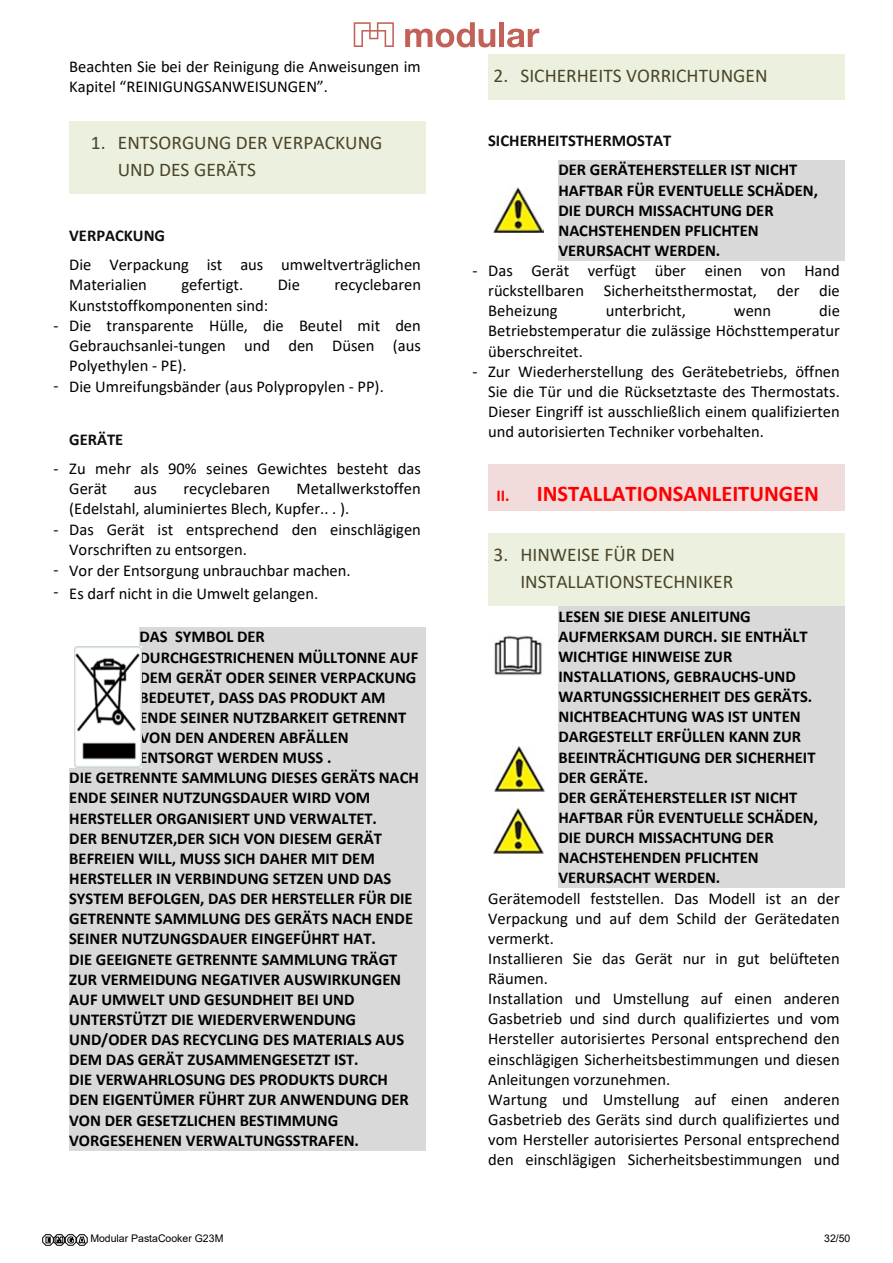
<style>
.page{position:relative;width:893px;height:1263px;background:#fff}
.page>*{position:absolute;margin:0;border:0;box-sizing:border-box;transform-origin:0 0}
.t1{font:700 22.5px "Calibri";color:#f00}
.t2{font:19.5px/27.3px "Calibri";color:#4a442a}
.t3{font:16.5px/20.1px "Calibri";color:#000}
.t4{font:700 16.5px/20.1px "Calibri";color:#000}
.t5{font:700 16.5px "Calibri";color:#0d0d0d}
.t6{font:10.5px "Arial";color:#000}
.s1{font-size:16.5px}
</style>
<div class="page">
<div style="left:69px;top:121px;width:357px;height:73px;background:#ebf1de"></div>
<div style="left:139px;top:627px;width:287px;height:141px;background:#d9d9d9"></div>
<div style="left:69px;top:768px;width:357px;height:60px;background:#d9d9d9"></div>
<div style="left:69px;top:828px;width:357px;height:121px;background:#d9d9d9"></div>
<div style="left:69px;top:949px;width:357px;height:121px;background:#d9d9d9"></div>
<div style="left:69px;top:1070px;width:357px;height:80px;background:#d9d9d9"></div>
<div style="left:488px;top:54px;width:357px;height:45px;background:#ebf1de"></div>
<div style="left:558px;top:160px;width:287px;height:101px;background:#d9d9d9"></div>
<div style="left:488px;top:464px;width:357px;height:47px;background:#f2dcdb"></div>
<div style="left:488px;top:533px;width:357px;height:73px;background:#ebf1de"></div>
<div style="left:558px;top:606px;width:287px;height:101px;background:#d9d9d9"></div>
<div style="left:558px;top:707px;width:287px;height:80px;background:#d9d9d9"></div>
<div style="left:558px;top:787px;width:287px;height:101px;background:#d9d9d9"></div>
<img style="left:74px;top:646px;width:68px;height:122px">
<img style="left:493px;top:188px;width:51px;height:45px">
<img style="left:494px;top:635px;width:49px;height:40px">
<img style="left:493px;top:808px;width:51px;height:45px">
<img style="left:494px;top:746px;width:51px;height:45px">
<svg style="left:43px;top:1234px;width:45px;height:12px"></svg>
<svg style="left:354px;top:22px;width:40px;height:25px"></svg>
<svg style="left:405px;top:22px;width:90px;height:25px"></svg>
<div style="left:499px;top:22px;width:5px;height:25px;background:#c26158"></div>
<svg style="left:507px;top:29px;width:32px;height:18px"></svg>
<p class="t3" style="left:69px;top:56px;width:353px">Beachten Sie bei der Reinigung die Anweisungen im<br>Kapitel “REINIGUNGSANWEISUNGEN”.</p>
<p class="t2" style="left:118px;top:128px;width:266px;text-indent:-27px">1. ENTSORGUNG DER VERPACKUNG<br>UND DES GERÄTS</p>
<p class="t5" style="left:69px;top:224px;width:97px">VERPACKUNG</p>
<p class="t3" style="left:69px;top:254px;width:353px">Die Verpackung ist aus umweltverträglichen<br>Materialien</p>
<p class="t3" style="left:181px;top:274px;width:63px">gefertigt.</p>
<p class="t3" style="left:278px;top:274px;width:24px">Die</p>
<p class="t3" style="left:334px;top:274px;width:88px">recyclebaren</p>
<p class="t3" style="left:69px;top:295px;width:200px">Kunststoffkomponenten sind:</p>
<p class="t3" style="left:69px;top:315px;width:353px;text-align:justify;text-indent:-16px">- Die transparente Hülle, die Beutel mit den Gebrauchsanlei-tungen und den Düsen (aus Polyethylen - PE).</p>
<p class="t3" style="left:54px;top:376px;width:332px">- Die Umreifungsbänder (aus Polypropylen - PP).</p>
<p class="t5" style="left:69px;top:428px;width:56px">GERÄTE</p>
<p class="t3" style="left:69px;top:458px;width:353px;text-indent:-16px">- Zu mehr als 90% seines Gewichtes besteht das<br>Gerät</p>
<p class="t3" style="left:69px;top:478px;width:353px;text-indent:227px">Metallwerkstoffen (Edelstahl, aluminiertes Blech, Kupfer.. . ).</p>
<p class="t3" style="left:69px;top:519px;width:353px;text-indent:-16px">- Das Gerät ist entsprechend den einschlägigen<br>Vorschriften zu entsorgen.</p>
<p class="t3" style="left:54px;top:560px;width:299px">- Vor der Entsorgung unbrauchbar machen.</p>
<p class="t3" style="left:54px;top:582px;width:266px">- Es darf nicht in die Umwelt gelangen.</p>
<p class="t4" style="left:139px;top:627px;width:127px">DAS SYMBOL DER</p>
<p class="t4" style="left:139px;top:647px;width:280px">DURCHGESTRICHENEN MÜLLTONNE AUF</p>
<p class="t4" style="left:139px;top:667px;width:278px">DEM GERÄT ODER SEINER VERPACKUNG</p>
<p class="t4" style="left:139px;top:687px;width:248px">BEDEUTET, DASS DAS PRODUKT AM</p>
<p class="t4" style="left:139px;top:707px;width:268px">ENDE SEINER NUTZBARKEIT GETRENNT</p>
<p class="t4" style="left:139px;top:727px;width:211px">VON DEN ANDEREN ABFÄLLEN</p>
<p class="t4" style="left:139px;top:747px;width:193px">ENTSORGT WERDEN MUSS .</p>
<p class="t4" style="left:69px;top:767px;width:351px">DIE GETRENNTE SAMMLUNG DIESES GERÄTS NACH</p>
<p class="t4" style="left:69px;top:788px;width:303px">ENDE SEINER NUTZUNGSDAUER WIRD VOM</p>
<p class="t4" style="left:69px;top:808px;width:309px">HERSTELLER ORGANISIERT UND VERWALTET.</p>
<p class="t4" style="left:69px;top:828px;width:314px">DER BENUTZER,DER SICH VON DIESEM GERÄT</p>
<p class="t4" style="left:69px;top:848px;width:307px">BEFREIEN WILL, MUSS SICH DAHER MIT DEM</p>
<p class="t4" style="left:69px;top:868px;width:324px">HERSTELLER IN VERBINDUNG SETZEN UND DAS</p>
<p class="t4" style="left:69px;top:888px;width:345px">SYSTEM BEFOLGEN, DAS DER HERSTELLER FÜR DIE</p>
<p class="t4" style="left:69px;top:908px;width:345px">GETRENNTE SAMMLUNG DES GERÄTS NACH ENDE</p>
<p class="t4" style="left:69px;top:929px;width:308px">SEINER NUTZUNGSDAUER EINGEFÜHRT HAT.</p>
<p class="t4" style="left:69px;top:949px;width:330px">DIE GEEIGNETE GETRENNTE SAMMLUNG TRÄGT</p>
<p class="t4" style="left:69px;top:969px;width:333px">ZUR VERMEIDUNG NEGATIVER AUSWIRKUNGEN</p>
<p class="t4" style="left:69px;top:989px;width:287px">AUF UMWELT UND GESUNDHEIT BEI UND</p>
<p class="t4" style="left:69px;top:1009px;width:288px">UNTERSTÜTZT DIE WIEDERVERWENDUNG</p>
<p class="t4" style="left:69px;top:1029px;width:336px">UND/ODER DAS RECYCLING DES MATERIALS AUS</p>
<p class="t4" style="left:69px;top:1049px;width:291px">DEM DAS GERÄT ZUSAMMENGESETZT IST.</p>
<p class="t4" style="left:69px;top:1070px;width:320px">DIE VERWAHRLOSUNG DES PRODUKTS DURCH</p>
<p class="t4" style="left:69px;top:1090px;width:341px">DEN EIGENTÜMER FÜHRT ZUR ANWENDUNG DER</p>
<p class="t4" style="left:69px;top:1110px;width:271px">VON DER GESETZLICHEN BESTIMMUNG</p>
<p class="t4" style="left:69px;top:1130px;width:291px">VORGESEHENEN VERWALTUNGSSTRAFEN.</p>
<p class="t3" style="left:134px;top:478px;width:25px">aus</p>
<p class="t3" style="left:183px;top:478px;width:88px">recyclebaren</p>
<p class="t2" style="left:493px;top:61px;width:276px">2. SICHERHEITS VORRICHTUNGEN</p>
<p class="t5" style="left:488px;top:129px;width:184px">SICHERHEITSTHERMOSTAT</p>
<p class="t4" style="left:558px;top:160px;width:261px">DER GERÄTEHERSTELLER IST NICHT<br>HAFTBAR FÜR EVENTUELLE SCHÄDEN,<br>DIE DURCH MISSACHTUNG DER<br>NACHSTEHENDEN PFLICHTEN<br>VERURSACHT WERDEN.</p>
<p class="t3" style="left:488px;top:260px;width:353px;text-align:justify;text-indent:-16px">- Das Gerät verfügt über einen von Hand rückstellbaren Sicherheitsthermostat, der die Beheizung</p>
<p class="t3" style="left:606px;top:300px;width:82px">unterbricht,</p>
<p class="t3" style="left:734px;top:300px;width:39px">wenn</p>
<p class="t3" style="left:488px;top:300px;width:353px;text-align:justify;text-indent:331px">die Betriebstemperatur die zulässige Höchsttemperatur überschreitet.</p>
<p class="t3" style="left:488px;top:361px;width:353px;text-align:justify;text-indent:-16px">- Zur Wiederherstellung des Gerätebetriebs, öffnen Sie die Tür und die Rücksetztaste des Thermostats.<br>Dieser Eingriff ist ausschließlich einem qualifizierten und autorisierten Techniker vorbehalten.</p>
<h1 class="t1" style="left:496px;top:477px;width:324px"><span class="s1">II.</span> INSTALLATIONSANLEITUNGEN</h1>
<p class="t2" style="left:520px;top:540px;width:214px;text-indent:-27px">3. HINWEISE FÜR DEN<br>INSTALLATIONSTECHNIKER</p>
<p class="t4" style="left:558px;top:606px;width:261px">LESEN SIE DIESE ANLEITUNG<br>AUFMERKSAM DURCH. SIE ENTHÄLT<br>WICHTIGE HINWEISE ZUR<br>INSTALLATIONS, GEBRAUCHS-UND<br>WARTUNGSSICHERHEIT DES GERÄTS.<br>NICHTBEACHTUNG WAS IST UNTEN<br>DARGESTELLT ERFÜLLEN KANN ZUR<br>BEEINTRÄCHTIGUNG DER SICHERHEIT<br>DER GERÄTE.<br>DER GERÄTEHERSTELLER IST NICHT<br>HAFTBAR FÜR EVENTUELLE SCHÄDEN,<br>DIE DURCH MISSACHTUNG DER<br>NACHSTEHENDEN PFLICHTEN<br>VERURSACHT WERDEN.</p>
<p class="t3" style="left:488px;top:887px;width:353px">Gerätemodell feststellen. Das Modell ist an der Verpackung und auf dem Schild der Gerätedaten vermerkt.<br>Installieren Sie das Gerät nur in gut belüfteten Räumen.<br>Installation und Umstellung auf einen anderen Gasbetrieb und sind durch qualifiziertes und vom Hersteller autorisiertes Personal entsprechend den einschlägigen Sicherheitsbestimmungen und diesen Anleitungen vorzunehmen.<br>Wartung und Umstellung auf einen anderen Gasbetrieb des Geräts sind durch qualifiziertes und vom Hersteller autorisiertes Personal entsprechend den einschlägigen Sicherheitsbestimmungen und</p>
<p class="t6" style="left:90px;top:1231px;width:135px">Modular PastaCooker G23M</p>
<p class="t6" style="left:824px;top:1231px;width:28px">32/50</p>
</div>
